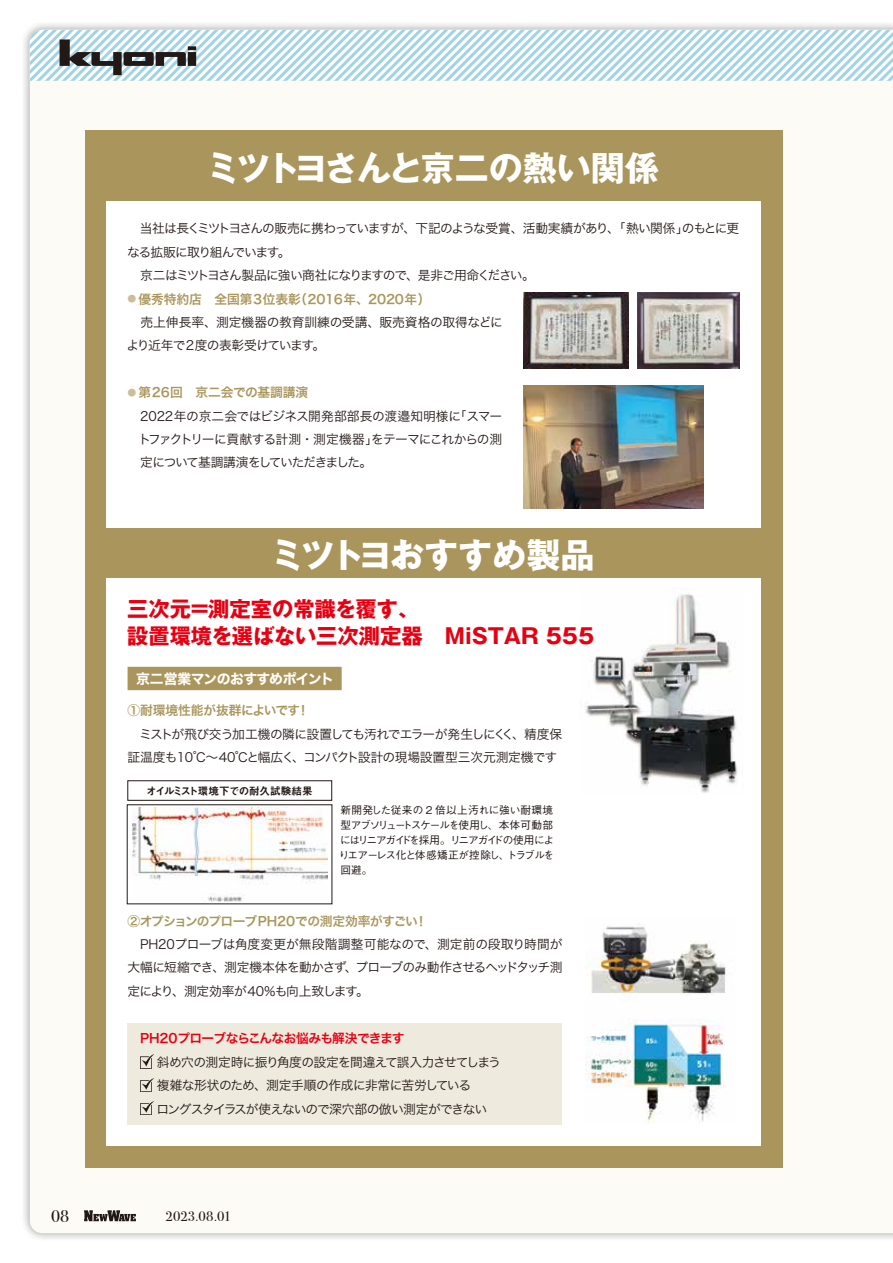
<style>
.page{position:relative;width:893px;height:1263px;background:#fff}
.page>*{position:absolute;margin:0;border:0;box-sizing:border-box;transform-origin:0 0}
.t1{font:700 34.05px "Gothic MB101 Pr 6 N";letter-spacing:-.045em;color:#fff}
.t2{font:700 34.05px "Gothic MB101 Pr 6 N";color:#fff}
.t3{font:700 21.3px/26.5px "Gothic MB101 Pr 6 N";color:#e60012}
.t4{font:16.95px "Bodoni Svty Two ITCTT";color:#221815}
.t5{font:13.8px "Hira Kaku Std N W7";letter-spacing:-.045em;color:#fff}
.t6{font:13.8px "Bodoni Svty Two ITCTT";letter-spacing:.005em;color:#221815}
.t7{font:12.75px/23.4px "Hira Kaku Std N W3";letter-spacing:-.055em;color:#221815;text-align:justify}
.t8{font:12.75px "Hira Kaku Std N W6";letter-spacing:-.01em;color:#aa965c}
.t9{font:12.75px "Hira Kaku Std N W3";letter-spacing:-.095em;color:#221815}
.t10{font:12.75px/23.4px "Hira Kaku Std N W3";letter-spacing:-.01em;color:#221815}
.t11{font:12.75px "Hira Kaku Std N W6";letter-spacing:-.045em;color:#aa965c}
.t12{font:12.75px "Hira Kaku Std N W6";letter-spacing:-.05em;color:#e60012}
.t13{font:500 10.65px/14.9px "Gothic BBB Pr 6 N";letter-spacing:-.1em;color:#221815;text-align:justify}
.t14{font:10.65px "Midashi Go Pr 6 N MB31";letter-spacing:-.045em;color:#221815}
.s1{font-size:9px;color:#ccbe99}
</style>
<div class="page">
<div style="left:21px;top:21px;width:872px;height:1221px;background:#221815;opacity:.45"></div>
<div style="left:30px;top:81px;width:863px;height:1152px;background:#fdfbf6"></div>
<svg style="left:30px;top:30px;width:863px;height:51px"></svg>
<svg style="left:84px;top:1210px;width:52px;height:11px"></svg>
<div style="left:85px;top:130px;width:697px;height:1037px;background:#aa965c"></div>
<div style="left:106px;top:151px;width:655px;height:995px;background:#fff"></div>
<div style="left:97px;top:150px;width:674px;height:51px;background:#aa965c"></div>
<div style="left:106px;top:528px;width:656px;height:50px;background:#aa965c"></div>
<img style="left:585px;top:588px;width:153px;height:205px">
<div style="left:128px;top:667px;width:214px;height:23px;background:#aa965c"></div>
<div style="left:128px;top:1023px;width:434px;height:30px;background:#eeeade"></div>
<div style="left:128px;top:1048px;width:434px;height:30px;background:#eeeade"></div>
<div style="left:128px;top:1071px;width:434px;height:30px;background:#eeeade"></div>
<div style="left:128px;top:1095px;width:434px;height:30px;background:#eeeade"></div>
<img style="left:140px;top:1055px;width:13px;height:13px">
<img style="left:140px;top:1078px;width:14px;height:13px">
<img style="left:140px;top:1101px;width:14px;height:14px">
<img style="left:132px;top:807px;width:195px;height:94px">
<img style="left:585px;top:926px;width:142px;height:196px">
<img style="left:523px;top:386px;width:180px;height:122px">
<img style="left:638px;top:292px;width:102px;height:77px">
<img style="left:523px;top:292px;width:105px;height:77px">
<h1 class="t1" style="left:206px;top:139px;width:454px">ミツトヨさんと京二の熱い関係</h1>
<p class="t7" style="left:140px;top:217px;width:601px">当社は長くミツトヨさんの販売に携わっていますが、下記のような受賞、活動実績があり、「熱い関係」のもとに更</p>
<p class="t9" style="left:127px;top:242px;width:165px">なる拡販に取り組んでいます。</p>
<p class="t9" style="left:140px;top:266px;width:396px">京二はミツトヨさん製品に強い商社になりますので、是非ご用命ください。</p>
<p class="t8" style="left:127px;top:289px;width:305px"><span class="s1">●</span> 優秀特約店　全国第3位表彰（2016年、2020年）</p>
<p class="t10" style="left:127px;top:310px;width:378px">　売上伸長率、測定機器の教育訓練の受講、販売資格の取得などにより近年で2度の表彰受けています。</p>
<p class="t8" style="left:127px;top:382px;width:182px"><span class="s1">●</span> 第26回　京二会での基調講演</p>
<p class="t7" style="left:139px;top:404px;width:365px">2022年の京二会ではビジネス開発部部長の渡邉知明様に「スマートファクトリーに貢献する計測・測定機器」をテーマにこれからの測定について基調講演をしていただきました。</p>
<h1 class="t2" style="left:270px;top:526px;width:326px">ミツトヨおすすめ製品</h1>
<h2 class="t3" style="left:127px;top:595px;width:468px">三次元＝測定室の常識を覆す、<br>設置環境を選ばない三次測定器　MiSTAR 555</h2>
<p class="t5" style="left:136px;top:668px;width:200px">京二営業マンのおすすめポイント</p>
<p class="t8" style="left:128px;top:701px;width:183px">①耐環境性能が抜群によいです！</p>
<p class="t7" style="left:127px;top:722px;width:436px;text-indent:12px">ミストが飛び交う加工機の隣に設置しても汚れでエラーが発生しにくく、精度保証温度も10℃～40℃と幅広く、コンパクト設計の現場設置型三次元測定機です</p>
<p class="t14" style="left:146px;top:782px;width:168px">オイルミスト環境下での耐久試験結果</p>
<p class="t13" style="left:339px;top:802px;width:217px">新開発した従来の 2 倍以上汚れに強い耐環境型アブソリュートスケールを使用し、本体可動部にはリニアガイドを採用。リニアガイドの使用によりエアーレス化と体感矯正が控除し、トラブルを回避。</p>
<p class="t11" style="left:128px;top:911px;width:302px">②オプションのプローブPH20での測定効率がすごい！</p>
<p class="t7" style="left:127px;top:932px;width:436px;text-indent:13px">PH20プローブは角度変更が無段階調整可能なので、測定前の段取り時間が大幅に短縮でき、測定機本体を動かさず、プローブのみ動作させるヘッドタッチ測定により、測定効率が40％も向上致します。</p>
<p class="t12" style="left:140px;top:1028px;width:266px">PH20プローブならこんなお悩みも解決できます</p>
<p class="t7" style="left:156px;top:1050px;width:346px;text-align:left">斜め穴の測定時に振り角度の設定を間違えて誤入力させてしまう複雑な形状のため、測定手順の作成に非常に苦労している<br>ロングスタイラスが使えないので深穴部の倣い測定ができない</p>
<h3 class="t4" style="left:51px;top:1202px;width:20px">08</h3>
<p class="t6" style="left:165px;top:1205px;width:67px">2023.08.01</p>
</div>
